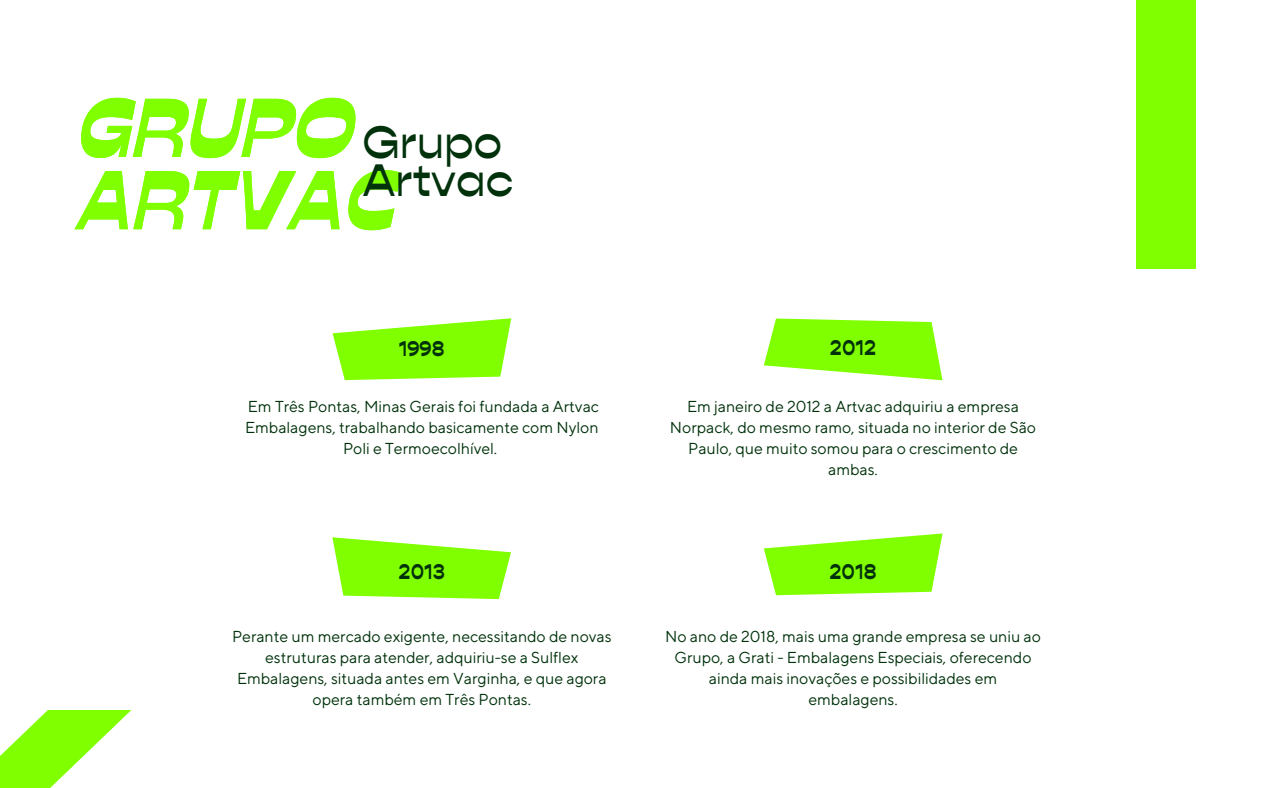
<style>
.page{position:relative;width:1274px;height:788px;background:#fff}
.page>*{position:absolute;margin:0;border:0;box-sizing:border-box;transform-origin:0 0}
.t1{font:italic 700 82.95px/72.3px "Stadio Now Display";letter-spacing:.015em;color:#80ff00}
.t2{font:500 45.85px/38.1px "Gopher Display";color:#01320b}
.t3{font:700 21.35px "Gopher Display";color:#01320b}
.t4{font:15.75px/21px "TT Norms Pro";color:#01320b;text-align:center}
</style>
<div class="page">
<svg style="left:332px;top:318px;width:179px;height:62px"></svg>
<svg style="left:332px;top:537px;width:179px;height:62px"></svg>
<svg style="left:763px;top:318px;width:179px;height:62px"></svg>
<svg style="left:763px;top:533px;width:179px;height:62px"></svg>
<div style="left:1136px;top:0;width:59px;height:268px;background:#80ff00"></div>
<svg style="left:0;top:710px;width:132px;height:77px"></svg>
<h1 class="t1" style="left:79px;top:92px;width:320px">GRUPO<br>ARTVAC</h1>
<h2 class="t2" style="left:362px;top:126px;width:152px">Grupo<br>Artvac</h2>
<h3 class="t3" style="left:399px;top:339px;width:47px">1998</h3>
<h3 class="t3" style="left:829px;top:338px;width:48px">2012</h3>
<p class="t4" style="left:245px;top:396px;width:355px">Em Três Pontas, Minas Gerais foi fundada a Artvac<br>Embalagens, trabalhando basicamente com Nylon<br>Poli e Termoecolhível.</p>
<p class="t4" style="left:670px;top:396px;width:367px">Em janeiro de 2012 a Artvac adquiriu a empresa Norpack, do mesmo ramo, situada no interior de São Paulo, que muito somou para o crescimento de ambas.</p>
<h3 class="t3" style="left:398px;top:562px;width:48px">2013</h3>
<h3 class="t3" style="left:829px;top:562px;width:49px">2018</h3>
<p class="t4" style="left:232px;top:626px;width:381px">Perante um mercado exigente, necessitando de novas estruturas para atender, adquiriu-se a Sulflex Embalagens, situada antes em Varginha, e que agora opera também em Três Pontas.</p>
<p class="t4" style="left:665px;top:626px;width:377px">No ano de 2018, mais uma grande empresa se uniu ao Grupo, a Grati - Embalagens Especiais, oferecendo ainda mais inovações e possibilidades em embalagens.</p>
</div>
